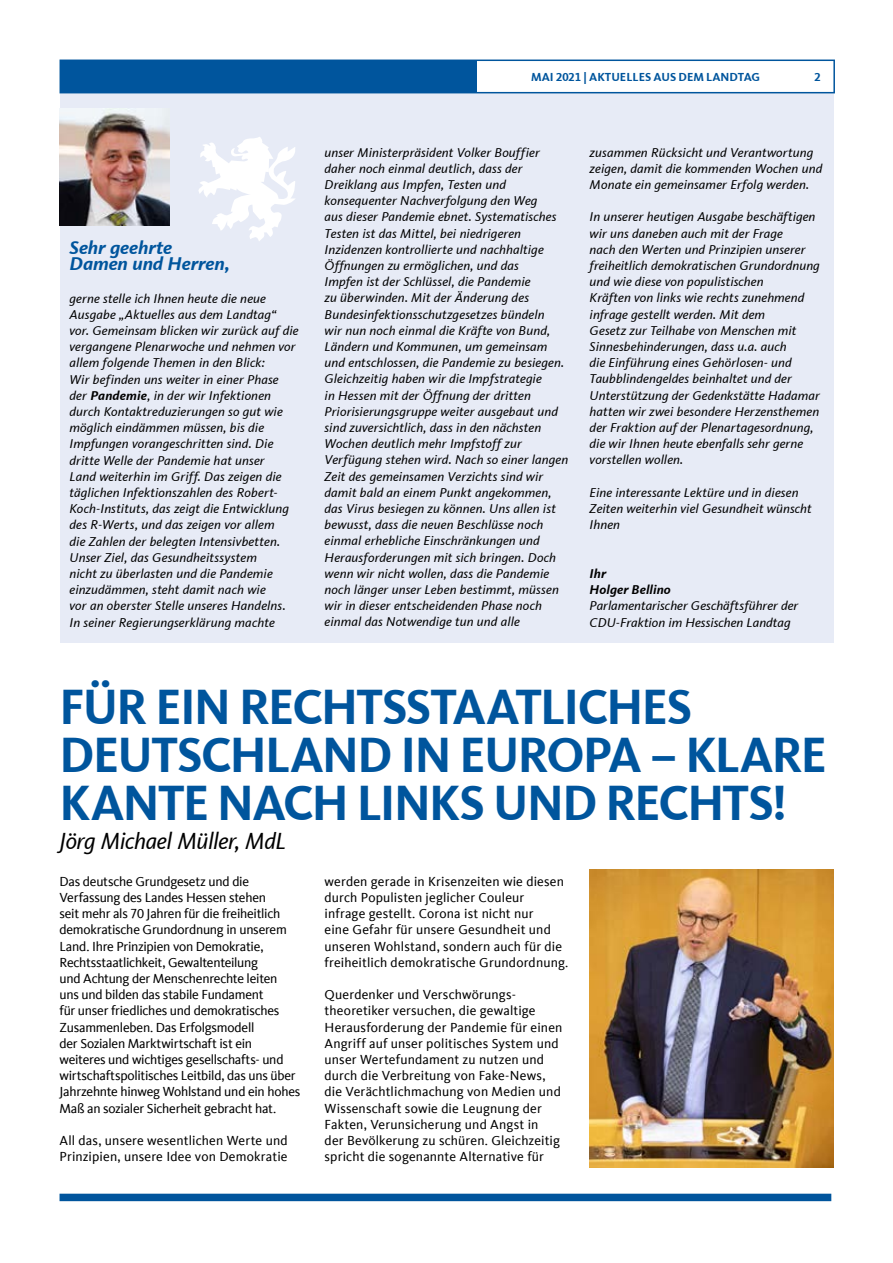
<style>
.page{position:relative;width:893px;height:1263px;background:#fff}
.page>*{position:absolute;margin:0;border:0;box-sizing:border-box;transform-origin:0 0}
.t1{font:700 51px/48px "CDU Kievit Tab";letter-spacing:-.035em;color:#00559d}
.t2{font:italic 24px "CDU Kievit Tab";letter-spacing:-.02em;color:#000}
.t3{font:italic 700 19.05px/16.2px "CDU Kievit Tab";letter-spacing:-.005em;color:#00559d}
.t4{font:13.5px/16.2px "CDU Kievit Tab";letter-spacing:.005em;color:#000}
.t5{font:13.5px/16.2px "CDU Kievit Tab";letter-spacing:-.02em;color:#000}
.t6{font:italic 13.2px/16.2px "CDU Kievit Tab";letter-spacing:.01em;color:#000}
.t7{font:italic 700 13.2px/16.5px "CDU Kievit Tab";letter-spacing:.005em;color:#000}
.t8{font:700 12px "CDU Kievit Tab";color:#00559d}
.s1{font-weight:700}
</style>
<div class="page">
<div style="left:60px;top:92px;width:773px;height:551px;background:#e7ebf6"></div>
<img style="left:60px;top:108px;width:110px;height:117px">
<svg style="left:198px;top:137px;width:97px;height:104px"></svg>
<div style="left:60px;top:60px;width:775px;height:33px;border:2px solid #00559d"></div>
<div style="left:60px;top:60px;width:417px;height:32px;background:#00559d"></div>
<div style="left:60px;top:1194px;width:771px;height:7px;background:#00559d"></div>
<img style="left:590px;top:870px;width:243px;height:297px">
<h3 class="t3" style="left:70px;top:239px;width:162px">Sehr geehrte<br>Damen und Herren,</h3>
<p class="t6" style="left:70px;top:290px;width:231px">gerne stelle ich Ihnen heute die neue Ausgabe „Aktuelles aus dem Landtag“ vor. Gemeinsam blicken wir zurück auf die vergangene Plenarwoche und nehmen vor allem folgende Themen in den Blick:<br>Wir befinden uns weiter in einer Phase der <span class="s1">Pandemie</span>, in der wir Infektionen durch Kontaktreduzierungen so gut wie möglich eindämmen müssen, bis die Impfungen vorangeschritten sind. Die dritte Welle der Pandemie hat unser<br>Land weiterhin im Griff. Das zeigen die täglichen Infektionszahlen des Robert-Koch-Instituts, das zeigt die Entwicklung des R-Werts, und das zeigen vor allem<br>die Zahlen der belegten Intensivbetten.<br>Unser Ziel, das Gesundheitssystem<br>nicht zu überlasten und die Pandemie einzudämmen, steht damit nach wie<br>vor an oberster Stelle unseres Handelns.<br>In seiner Regierungserklärung machte</p>
<p class="t8" style="left:531px;top:70px;width:230px">MAI 2021 | AKTUELLES AUS DEM LANDTAG</p>
<p class="t8" style="left:814px;top:70px;width:8px">2</p>
<p class="t6" style="left:325px;top:144px;width:245px">unser Ministerpräsident Volker Bouffier daher noch einmal deutlich, dass der Dreiklang aus Impfen, Testen und konsequenter Nachverfolgung den Weg<br>aus dieser Pandemie ebnet. Systematisches Testen ist das Mittel, bei niedrigeren Inzidenzen kontrollierte und nachhaltige Öffnungen zu ermöglichen, und das<br>Impfen ist der Schlüssel, die Pandemie<br>zu überwinden. Mit der Änderung des Bundesinfektionsschutzgesetzes bündeln<br>wir nun noch einmal die Kräfte von Bund, Ländern und Kommunen, um gemeinsam und entschlossen, die Pandemie zu besiegen.<br>Gleichzeitig haben wir die Impfstrategie<br>in Hessen mit der Öffnung der dritten Priorisierungsgruppe weiter ausgebaut und sind zuversichtlich, dass in den nächsten Wochen deutlich mehr Impfstoff zur Verfügung stehen wird. Nach so einer langen Zeit des gemeinsamen Verzichts sind wir damit bald an einem Punkt angekommen, das Virus besiegen zu können. Uns allen ist bewusst, dass die neuen Beschlüsse noch einmal erhebliche Einschränkungen und Herausforderungen mit sich bringen. Doch wenn wir nicht wollen, dass die Pandemie noch länger unser Leben bestimmt, müssen wir in dieser entscheidenden Phase noch einmal das Notwendige tun und alle</p>
<p class="t6" style="left:590px;top:144px;width:234px">zusammen Rücksicht und Verantwortung zeigen, damit die kommenden Wochen und<br>Monate ein gemeinsamer Erfolg werden.</p>
<p class="t6" style="left:590px;top:209px;width:232px">In unserer heutigen Ausgabe beschäftigen wir uns daneben auch mit der Frage<br>nach den Werten und Prinzipien unserer freiheitlich demokratischen Grundordnung und wie diese von populistischen<br>Kräften von links wie rechts zunehmend infrage gestellt werden. Mit dem<br>Gesetz zur Teilhabe von Menschen mit Sinnesbehinderungen, dass u.a. auch<br>die Einführung eines Gehörlosen- und Taubblindengeldes beinhaltet und der Unterstützung der Gedenkstätte Hadamar hatten wir zwei besondere Herzensthemen der Fraktion auf der Plenartagesordnung, die wir Ihnen heute ebenfalls sehr gerne vorstellen wollen.</p>
<p class="t6" style="left:590px;top:484px;width:224px">Eine interessante Lektüre und in diesen<br>Zeiten weiterhin viel Gesundheit wünscht<br>Ihnen</p>
<p class="t7" style="left:590px;top:565px;width:83px">Ihr<br>Holger Bellino</p>
<p class="t6" style="left:590px;top:598px;width:210px">Parlamentarischer Geschäftsführer der<br>CDU-Fraktion im Hessischen Landtag</p>
<h1 class="t1" style="left:60px;top:683px;width:769px">FÜR EIN RECHTSSTAATLICHES<br>DEUTSCHLAND IN EUROPA – KLARE<br>KANTE NACH LINKS UND RECHTS!</h1>
<h2 class="t2" style="left:60px;top:827px;width:228px">Jörg Michael Müller, MdL</h2>
<p class="t5" style="left:60px;top:873px;width:242px">Das deutsche Grundgesetz und die Verfassung des Landes Hessen stehen<br>seit mehr als 70 Jahren für die freiheitlich demokratische Grundordnung in unserem Land. Ihre Prinzipien von Demokratie, Rechtsstaatlichkeit, Gewaltenteilung<br>und Achtung der Menschenrechte leiten<br>uns und bilden das stabile Fundament<br>für unser friedliches und demokratisches Zusammenleben. Das Erfolgsmodell<br>der Sozialen Marktwirtschaft ist ein weiteres und wichtiges gesellschafts- und wirtschaftspolitisches Leitbild, das uns über Jahrzehnte hinweg Wohlstand und ein hohes Maß an sozialer Sicherheit gebracht hat.</p>
<p class="t4" style="left:60px;top:1132px;width:230px">All das, unsere wesentlichen Werte und<br>Prinzipien, unsere Idee von Demokratie</p>
<p class="t4" style="left:325px;top:873px;width:245px">werden gerade in Krisenzeiten wie diesen durch Populisten jeglicher Couleur infrage gestellt. Corona ist nicht nur<br>eine Gefahr für unsere Gesundheit und unseren Wohlstand, sondern auch für die freiheitlich demokratische Grundordnung.</p>
<p class="t4" style="left:325px;top:987px;width:239px">Querdenker und Verschwörungs&shy;theoretiker versuchen, die gewaltige Herausforderung der Pandemie für einen Angriff auf unser politisches System und unser Wertefundament zu nutzen und durch die Verbreitung von Fake-News, die Verächtlichmachung von Medien und Wissenschaft sowie die Leugnung der Fakten, Verunsicherung und Angst in<br>der Bevölkerung zu schüren. Gleichzeitig spricht die sogenannte Alternative für</p>
</div>
